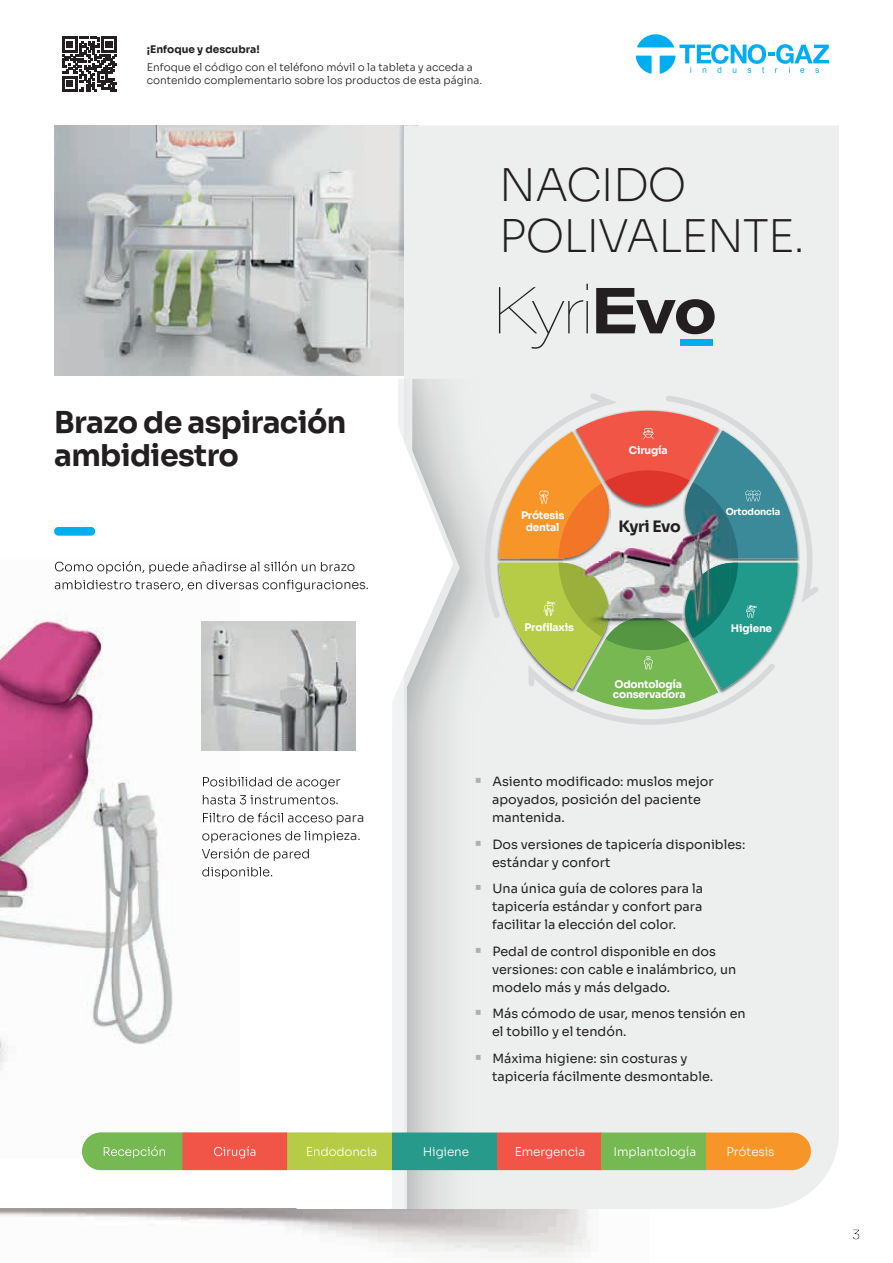
<style>
.page{position:relative;width:893px;height:1263px;background:#fff}
.page>*{position:absolute;margin:0;border:0;box-sizing:border-box;transform-origin:0 0}
.t1{font:200 45px/51px "Sora";letter-spacing:-.03em;color:#231f20}
.t2{font:700 30px/33px "Sora";letter-spacing:-.02em;color:#231f20}
.t3{font:700 15.75px "Sora";letter-spacing:-.025em;color:#231f20}
.t4{font:12.75px/18px "Sora";color:#231f20}
.t5{font:300 12px "Sora";letter-spacing:-.01em;color:#fff}
.t6{font:300 10.5px/13.5px "Sora";color:#231f20}
.t7{font:700 10.5px/12px "Sora";letter-spacing:-.02em;color:#fff;text-align:center}
.t8{font:700 10.5px "Sora";color:#231f20}
.t9{font:700 9.45px "Sora";letter-spacing:-.02em;color:#fff}
.s1{font-size:19.5px;color:#aeafb3}
</style>
<div class="page">
<svg style="left:852px;top:1229px;width:7px;height:10px"></svg>
<svg style="left:637px;top:34px;width:192px;height:39px"></svg>
<img style="left:54px;top:125px;width:350px;height:251px">
<div style="left:404px;top:125px;width:435px;height:1084px;background:#edefee"></div>
<svg style="left:62px;top:37px;width:55px;height:54px"></svg>
<img style="left:460px;top:379px;width:60px;height:830px">
<img style="left:404px;top:379px;width:56px;height:830px">
<svg style="left:336px;top:379px;width:68px;height:830px"></svg>
<svg style="left:404px;top:442px;width:49px;height:233px"></svg>
<div style="left:336px;top:561px;width:19px;height:13px;background:#fff"></div>
<div style="left:336px;top:580px;width:32px;height:12px;background:#fff"></div>
<svg style="left:336px;top:777px;width:4px;height:12px"></svg>
<svg style="left:336px;top:795px;width:2px;height:9px"></svg>
<div style="left:336px;top:812px;width:28px;height:13px;background:#fff"></div>
<div style="left:336px;top:831px;width:24px;height:12px;background:#fff"></div>
<img style="left:336px;top:622px;width:20px;height:128px">
<div style="left:54px;top:527px;width:41px;height:9px;background:#00aeef;border-radius:4px"></div>
<svg style="left:484px;top:393px;width:335px;height:341px;background:#b7b99d"></svg>
<div style="left:287px;top:1132px;width:105px;height:38px;background:#b6cb46"></div>
<div style="left:392px;top:1132px;width:105px;height:38px;background:#279a8b"></div>
<div style="left:497px;top:1132px;width:104px;height:38px;background:#f05548"></div>
<div style="left:601px;top:1132px;width:105px;height:38px;background:#76b851"></div>
<div style="left:706px;top:1132px;width:105px;height:38px;background:#f79529"></div>
<svg style="left:499px;top:284px;width:89px;height:65px;background:#dfe1e0"></svg>
<hr style="left:586px;top:301px;width:2px;height:32px;background:#231f20">
<svg style="left:596px;top:288px;width:119px;height:46px;background:#898888"></svg>
<div style="left:680px;top:340px;width:33px;height:6px;background:#00aeef"></div>
<img style="left:0;top:566px;width:240px;height:643px">
<img style="left:240px;top:579px;width:56px;height:43px">
<img style="left:240px;top:750px;width:56px;height:459px">
<img style="left:296px;top:621px;width:40px;height:588px">
<img style="left:55px;top:561px;width:241px;height:13px">
<img style="left:296px;top:561px;width:40px;height:11px">
<img style="left:55px;top:580px;width:241px;height:12px">
<img style="left:296px;top:580px;width:40px;height:12px">
<img style="left:202px;top:622px;width:134px;height:128px">
<img style="left:203px;top:777px;width:93px;height:12px">
<img style="left:296px;top:777px;width:40px;height:12px">
<img style="left:203px;top:795px;width:93px;height:9px">
<img style="left:296px;top:795px;width:40px;height:9px">
<img style="left:203px;top:812px;width:93px;height:13px">
<img style="left:296px;top:812px;width:40px;height:13px">
<img style="left:202px;top:831px;width:94px;height:12px">
<img style="left:296px;top:831px;width:40px;height:12px">
<img style="left:202px;top:848px;width:94px;height:13px">
<img style="left:296px;top:848px;width:14px;height:13px">
<img style="left:202px;top:867px;width:70px;height:12px">
<img style="left:82px;top:1132px;width:254px;height:38px">
<img style="left:104px;top:1146px;width:61px;height:12px">
<img style="left:214px;top:1146px;width:41px;height:12px">
<img style="left:307px;top:1147px;width:29px;height:9px">
<p class="t8" style="left:147px;top:41px;width:114px">¡Enfoque y descubra!</p>
<p class="t6" style="left:147px;top:60px;width:337px">Enfoque el código con el teléfono móvil o la tableta y acceda a contenido complementario sobre los productos de esta página.</p>
<h1 class="t1" style="left:499px;top:156px;width:308px">NACIDO<br>POLIVALENTE.</h1>
<h2 class="t2" style="left:54px;top:403px;width:294px">Brazo de aspiración ambidiestro</h2>
<p class="t7" style="left:521px;top:509px;width:45px">Prótesis dental</p>
<p class="t7" style="left:524px;top:620px;width:51px">Profilaxis</p>
<p class="t7" style="left:629px;top:443px;width:40px">Cirugía</p>
<p class="t3" style="left:618px;top:513px;width:64px">Kyri Evo</p>
<p class="t7" style="left:613px;top:678px;width:74px;line-height:10.2px;text-align:left">Odontología conservadora</p>
<p class="t9" style="left:726px;top:504px;width:56px">Ortodoncia</p>
<p class="t7" style="left:731px;top:621px;width:43px">Higiene</p>
<p class="t4" style="left:492px;top:771px;width:223px;text-indent:-18px"><span class="s1">•</span> Asiento modificado: muslos mejor apoyados, posición del paciente mantenida.</p>
<p class="t4" style="left:492px;top:834px;width:255px;text-indent:-18px"><span class="s1">•</span> Dos versiones de tapicería disponibles: estándar y confort</p>
<p class="t4" style="left:492px;top:878px;width:212px;text-align:justify;text-indent:-18px"><span class="s1">•</span> Una única guía de colores para la tapicería estándar y confort para facilitar la elección del color.</p>
<p class="t4" style="left:492px;top:941px;width:246px;text-indent:-18px"><span class="s1">•</span> Pedal de control disponible en dos versiones: con cable e inalámbrico, un modelo más y más delgado.</p>
<p class="t4" style="left:492px;top:1004px;width:255px;text-indent:-18px"><span class="s1">•</span> Más cómodo de usar, menos tensión en el tobillo y el tendón.</p>
<p class="t4" style="left:492px;top:1048px;width:222px;text-indent:-18px"><span class="s1">•</span> Máxima higiene: sin costuras y tapicería fácilmente desmontable.</p>
<p class="t5" style="left:306px;top:1142px;width:73px">Endodoncia</p>
<p class="t5" style="left:423px;top:1142px;width:48px">Higiene</p>
<p class="t5" style="left:515px;top:1142px;width:72px">Emergencia</p>
<p class="t5" style="left:614px;top:1142px;width:84px">Implantología</p>
<p class="t5" style="left:726px;top:1142px;width:50px">Prótesis</p>
</div>
